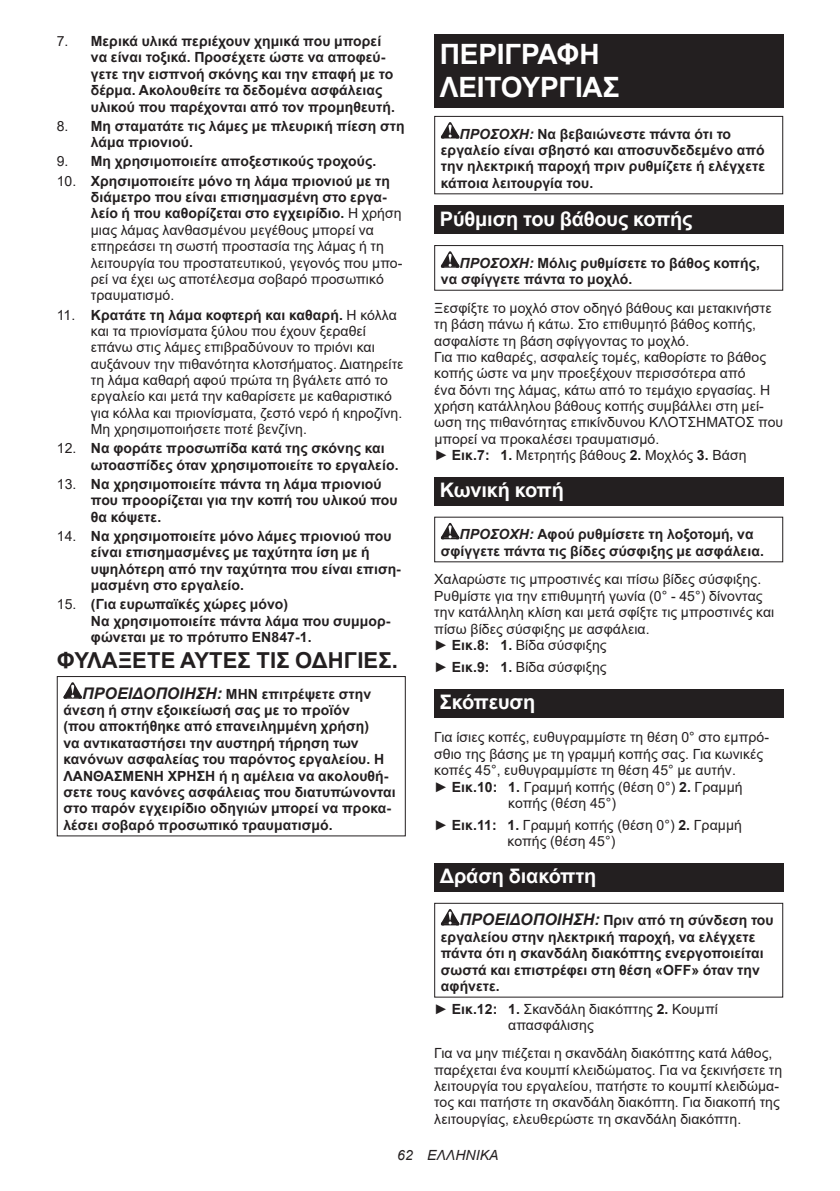
<style>
.page{position:relative;width:840px;height:1191px;background:#fff}
.page>*{position:absolute;margin:0;border:0;box-sizing:border-box;transform-origin:0 0}
.t1{font:700 28px/32.8px "Arial";letter-spacing:-.01em;color:#fff}
.t2{font:700 22px "Arial";letter-spacing:.005em;color:#231f20}
.t3{font:700 20px "Arial";letter-spacing:-.01em;color:#fff}
.t4{font:14px/16.4px "Arial";letter-spacing:.005em;color:#231f20}
.t5{font:700 14px/16.4px "Arial";letter-spacing:.005em;color:#231f20}
.t6{font:italic 14px "Arial";letter-spacing:.005em;color:#231f20}
.s1{font-weight:400}
.s2{font-weight:700}
.s3{font-style:italic;font-size:16px}
.s4{font-style:italic}
</style>
<div class="page">
<svg style="left:63px;top:682px;width:19px;height:16px"></svg>
<div style="left:57px;top:676px;width:348px;height:160px;border:1px solid #231f20"></div>
<div style="left:434px;top:34px;width:348px;height:74px;background:#231f20"></div>
<svg style="left:440px;top:122px;width:19px;height:16px"></svg>
<div style="left:434px;top:116px;width:348px;height:78px;border:1px solid #231f20"></div>
<div style="left:434px;top:206px;width:348px;height:28px;background:#231f20"></div>
<svg style="left:440px;top:251px;width:19px;height:17px"></svg>
<div style="left:434px;top:245px;width:348px;height:46px;border:1px solid #231f20"></div>
<div style="left:434px;top:477px;width:348px;height:29px;background:#231f20"></div>
<svg style="left:440px;top:523px;width:19px;height:16px"></svg>
<div style="left:434px;top:689px;width:348px;height:28px;background:#231f20"></div>
<div style="left:434px;top:863px;width:348px;height:29px;background:#231f20"></div>
<svg style="left:440px;top:909px;width:19px;height:16px"></svg>
<div style="left:434px;top:902px;width:348px;height:95px;border:1px solid #231f20"></div>
<p class="t5" style="left:91px;top:33px;width:305px;text-indent:-34px"><span class="s1">7.</span> Μερικά υλικά περιέχουν χημικά που μπορεί να είναι τοξικά. Προσέχετε ώστε να αποφεύ&shy;γετε την εισπνοή σκόνης και την επαφή με το δέρμα. Ακολουθείτε τα δεδομένα ασφάλειας υλικού που παρέχονται από τον προμηθευτή.</p>
<p class="t5" style="left:91px;top:118px;width:315px;text-indent:-34px"><span class="s1">8.</span> Μη σταματάτε τις λάμες με πλευρική πίεση στη λάμα πριονιού.</p>
<p class="t5" style="left:57px;top:153px;width:321px"><span class="s1">9.</span> Μη χρησιμοποιείτε αποξεστικούς τροχούς.</p>
<p class="t4" style="left:91px;top:172px;width:313px;text-indent:-34px">10. <span class="s2">Χρησιμοποιείτε μόνο τη λάμα πριονιού με τη διάμετρο που είναι επισημασμένη στο εργα&shy;λείο ή που καθορίζεται στο εγχειρίδιο.</span> Η χρήση μιας λάμας λανθασμένου μεγέθους μπορεί να επηρεάσει τη σωστή προστασία της λάμας ή τη λειτουργία του προστατευτικού, γεγονός που μπο&shy;ρεί να έχει ως αποτέλεσμα σοβαρό προσωπικό τραυματισμό.</p>
<p class="t4" style="left:91px;top:306px;width:314px;text-indent:-34px">11. <span class="s2">Κρατάτε τη λάμα κοφτερή και καθαρή.</span> Η κόλλα και τα πριονίσματα ξύλου που έχουν ξεραθεί επάνω στις λάμες επιβραδύνουν το πριόνι και αυξάνουν την πιθανότητα κλοτσήματος. Διατηρείτε τη λάμα καθαρή αφού πρώτα τη βγάλετε από το εργαλείο και μετά την καθαρίσετε με καθαριστικό για κόλλα και πριονίσματα, ζεστό νερό ή κηροζίνη.<br>Μη χρησιμοποιήσετε ποτέ βενζίνη.</p>
<p class="t5" style="left:91px;top:440px;width:309px;text-indent:-34px"><span class="s1">12.</span> Να φοράτε προσωπίδα κατά της σκόνης και ωτοασπίδες όταν χρησιμοποιείτε το εργαλείο.</p>
<p class="t5" style="left:91px;top:476px;width:308px;text-indent:-34px"><span class="s1">13.</span> Να χρησιμοποιείτε πάντα τη λάμα πριονιού που προορίζεται για την κοπή του υλικού που θα κόψετε.</p>
<p class="t5" style="left:91px;top:528px;width:311px;text-indent:-34px"><span class="s1">14.</span> Να χρησιμοποιείτε μόνο λάμες πριονιού που είναι επισημασμένες με ταχύτητα ίση με ή υψηλότερη από την ταχύτητα που είναι επιση&shy;μασμένη στο εργαλείο.</p>
<p class="t5" style="left:91px;top:596px;width:301px;text-indent:-34px"><span class="s1">15.</span> (Για ευρωπαϊκές χώρες μόνο)<br>Να χρησιμοποιείτε πάντα λάμα που συμμορ&shy;φώνεται με το πρότυπο EN847-1.</p>
<h2 class="t2" style="left:57px;top:645px;width:342px">ΦΥΛΑΞΕΤΕ ΑΥΤΕΣ ΤΙΣ ΟΔΗΓΙΕΣ.</h2>
<p class="t5" style="left:63px;top:685px;width:334px;text-indent:19px"><span class="s3">ΠΡΟΕΙΔΟΠΟΙΗΣΗ:</span> ΜΗΝ επιτρέψετε στην άνεση ή στην εξοικείωσή σας με το προϊόν<br>(που αποκτήθηκε από επανειλημμένη χρήση)<br>να αντικαταστήσει την αυστηρή τήρηση των κανόνων ασφαλείας του παρόντος εργαλείου. Η ΛΑΝΘΑΣΜΕΝΗ ΧΡΗΣΗ ή η αμέλεια να ακολουθή&shy;σετε τους κανόνες ασφάλειας που διατυπώνονται στο παρόν εγχειρίδιο οδηγιών μπορεί να προκα&shy;λέσει σοβαρό προσωπικό τραυματισμό.</p>
<h1 class="t1" style="left:439px;top:38px;width:181px">ΠΕΡΙΓΡΑΦΗ<br>ΛΕΙΤΟΥΡΓΙΑΣ</h1>
<p class="t5" style="left:440px;top:125px;width:325px;text-indent:19px"><span class="s4">ΠΡΟΣΟΧΗ:</span> Να βεβαιώνεστε πάντα ότι το εργαλείο είναι σβηστό και αποσυνδεδεμένο από την ηλεκτρική παροχή πριν ρυθμίζετε ή ελέγχετε κάποια λειτουργία του.</p>
<h3 class="t3" style="left:439px;top:204px;width:254px">Ρύθμιση του βάθους κοπής</h3>
<p class="t5" style="left:440px;top:255px;width:320px;text-indent:19px"><span class="s4">ΠΡΟΣΟΧΗ:</span> Μόλις ρυθμίσετε το βάθος κοπής, να σφίγγετε πάντα το μοχλό.</p>
<p class="t4" style="left:434px;top:299px;width:350px">Ξεσφίξτε το μοχλό στον οδηγό βάθους και μετακινήστε τη βάση πάνω ή κάτω. Στο επιθυμητό βάθος κοπής, ασφαλίστε τη βάση σφίγγοντας το μοχλό.<br>Για πιο καθαρές, ασφαλείς τομές, καθορίστε το βάθος κοπής ώστε να μην προεξέχουν περισσότερα από<br>ένα δόντι της λάμας, κάτω από το τεμάχιο εργασίας. Η χρήση κατάλληλου βάθους κοπής συμβάλλει στη μεί&shy;ωση της πιθανότητας επικίνδυνου ΚΛΟΤΣΗΜΑΤΟΣ που μπορεί να προκαλέσει τραυματισμό.<br>► <span class="s2">Εικ.7: 1.</span> Μετρητής βάθους <span class="s2">2.</span> Μοχλός <span class="s2">3.</span> Βάση</p>
<h3 class="t3" style="left:439px;top:476px;width:125px">Κωνική κοπή</h3>
<p class="t5" style="left:440px;top:526px;width:324px;text-indent:19px"><span class="s4">ΠΡΟΣΟΧΗ:</span> Αφού ρυθμίσετε τη λοξοτομή, να σφίγγετε πάντα τις βίδες σύσφιξης με ασφάλεια.</p>
<p class="t4" style="left:434px;top:571px;width:341px">Χαλαρώστε τις μπροστινές και πίσω βίδες σύσφιξης.<br>Ρυθμίστε για την επιθυμητή γωνία (0° - 45°) δίνοντας την κατάλληλη κλίση και μετά σφίξτε τις μπροστινές και πίσω βίδες σύσφιξης με ασφάλεια.<br>► <span class="s2">Εικ.8: 1.</span> Βίδα σύσφιξης</p>
<p class="t4" style="left:434px;top:659px;width:174px">► <span class="s2">Εικ.9: 1.</span> Βίδα σύσφιξης</p>
<h3 class="t3" style="left:439px;top:688px;width:97px">Σκόπευση</h3>
<p class="t4" style="left:434px;top:729px;width:336px">Για ίσιες κοπές, ευθυγραμμίστε τη θέση 0° στο εμπρό-</p>
<p class="t4" style="left:434px;top:745px;width:330px">σθιο της βάσης με τη γραμμή κοπής σας. Για κωνικές</p>
<p class="t4" style="left:434px;top:762px;width:303px">κοπές 45°, ευθυγραμμίστε τη θέση 45° με αυτήν.</p>
<p class="t4" style="left:434px;top:778px;width:310px">► <span class="s2">Εικ.10: 1.</span> Γραμμή κοπής (θέση 0°) <span class="s2">2.</span> Γραμμή</p>
<p class="t4" style="left:508px;top:794px;width:109px">κοπής (θέση 45°)</p>
<p class="t4" style="left:507px;top:816px;width:236px;text-indent:-73px">► <span class="s2">Εικ.11: 1.</span> Γραμμή κοπής (θέση 0°) <span class="s2">2.</span> Γραμμή κοπής (θέση 45°)</p>
<h3 class="t3" style="left:439px;top:862px;width:158px">Δράση διακόπτη</h3>
<p class="t5" style="left:440px;top:912px;width:334px;text-indent:19px"><span class="s3">ΠΡΟΕΙΔΟΠΟΙΗΣΗ:</span> Πριν από τη σύνδεση του εργαλείου στην ηλεκτρική παροχή, να ελέγχετε πάντα ότι η σκανδάλη διακόπτης ενεργοποιείται σωστά και επιστρέφει στη θέση «OFF» όταν την αφήνετε.</p>
<p class="t4" style="left:508px;top:1000px;width:211px;text-indent:-74px">► <span class="s2">Εικ.12: 1.</span> Σκανδάλη διακόπτης <span class="s2">2.</span> Κουμπί απασφάλισης</p>
<p class="t4" style="left:434px;top:1045px;width:349px">Για να μην πιέζεται η σκανδάλη διακόπτης κατά λάθος, παρέχεται ένα κουμπί κλειδώματος. Για να ξεκινήσετε τη λειτουργία του εργαλείου, πατήστε το κουμπί κλειδώμα&shy;τος και πατήστε τη σκανδάλη διακόπτη. Για διακοπή της λειτουργίας, ελευθερώστε τη σκανδάλη διακόπτη.</p>
<p class="t6" style="left:397px;top:1146px;width:103px">62 ΕΛΛΗΝΙΚΑ</p>
</div>
